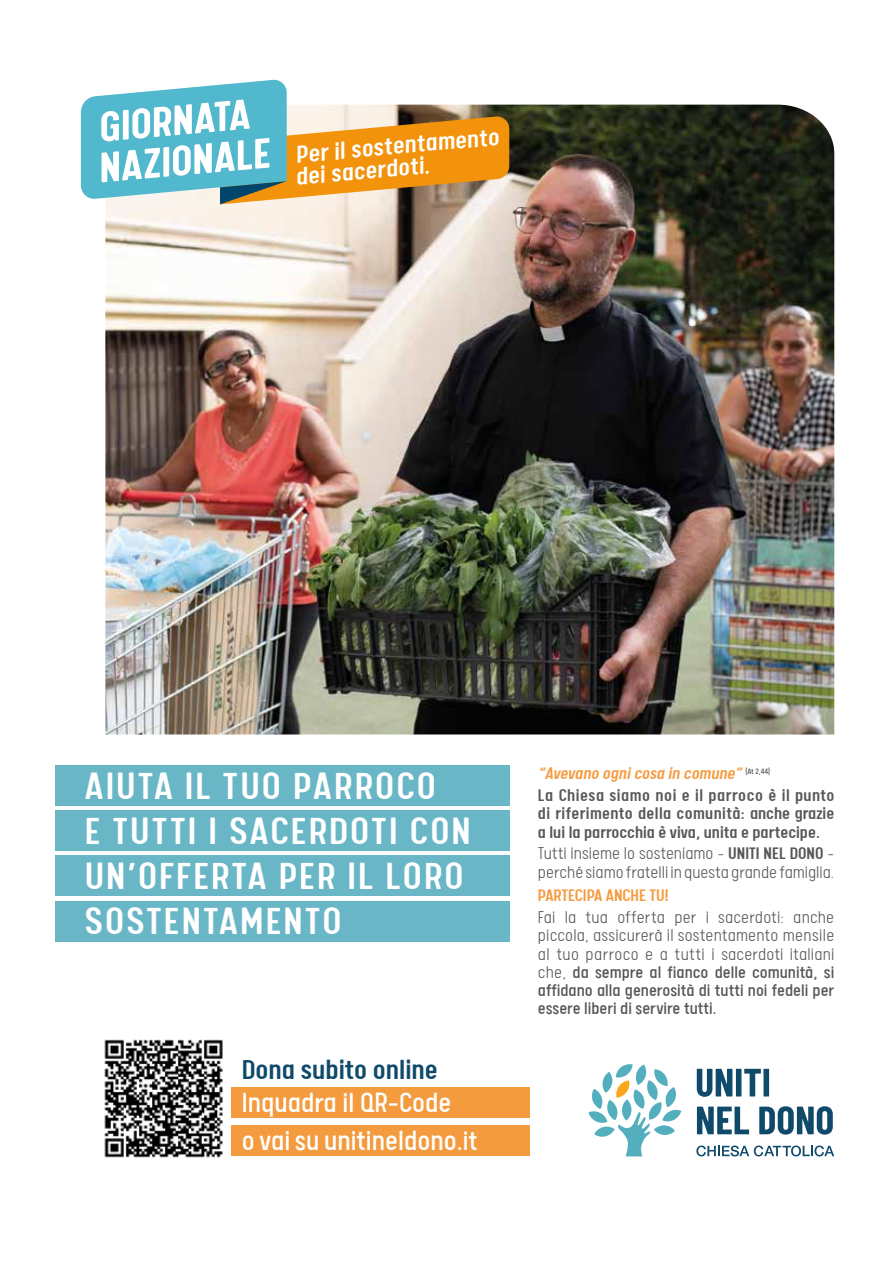
<style>
.page{position:relative;width:893px;height:1263px;background:#fff}
.page>*{position:absolute;margin:0;border:0;box-sizing:border-box;transform-origin:0 0}
.t1{font:700 47.7px/40.5px "Calps";color:#fff}
.t2{font:500 42.9px/45.2px "Calps";letter-spacing:.05em;color:#fff}
.t3{font:31.05px/38.1px "Calps";color:#fff}
.t4{font:500 31.05px "Calps";color:#104a6b}
.t5{font:500 27.75px/22.2px "Calps";color:#fff}
.t6{font:300 18.9px/18.3px "Calps";color:#575756}
.t7{font:500 18.9px/21.9px "Calps";letter-spacing:.015em;color:#575756}
.t8{font:500 18.9px "Calps";color:#f59b3f}
.s1{font-size:30.45px}
.s2{font-style:italic;color:#f59b3f}
.s3{font-weight:500}
.s4{font-weight:400}
</style>
<div class="page">
<img style="left:104px;top:1039px;width:137px;height:119px">
<img style="left:105px;top:105px;width:729px;height:629px">
<div style="left:55px;top:765px;width:454px;height:40px;background:#69b6c7"></div>
<div style="left:55px;top:810px;width:454px;height:40px;background:#69b6c7"></div>
<div style="left:55px;top:856px;width:454px;height:40px;background:#69b6c7"></div>
<div style="left:55px;top:901px;width:454px;height:40px;background:#69b6c7"></div>
<svg style="left:697px;top:1069px;width:72px;height:28px"></svg>
<svg style="left:697px;top:1106px;width:52px;height:28px"></svg>
<svg style="left:759px;top:1106px;width:74px;height:28px"></svg>
<svg style="left:589px;top:1064px;width:92px;height:92px"></svg>
<svg style="left:696px;top:1145px;width:138px;height:11px"></svg>
<div style="left:232px;top:1087px;width:298px;height:30px;background:#f59b3f"></div>
<div style="left:232px;top:1125px;width:298px;height:31px;background:#f59b3f"></div>
<svg style="left:81px;top:79px;width:428px;height:125px"></svg>
<h1 class="t1" style="left:93px;top:105px;width:174px;rotate:-5deg">GIORNATA<br>NAZIONALE</h1>
<h3 class="t5" style="left:293px;top:142px;width:208px;rotate:-5deg">Per il sostentamento dei sacerdoti.</h3>
<h2 class="t2" style="left:85px;top:761px;width:387px">AIUTA IL TUO PARROCO<br>E TUTTI I SACERDOTI CON<br>UN’OFFERTA PER IL LORO<br>SOSTENTAMENTO</h2>
<h3 class="t4" style="left:242px;top:1051px;width:197px">Dona subito online</h3>
<h3 class="t3" style="left:242px;top:1082px;width:237px">Inquadra il QR-Code<br>o vai su unitineldono.<span class="s1">it</span></h3>
<p class="t7" style="left:538px;top:762px;width:298px"><span class="s2">“Avevano ognicosa in comune”</span> <sup>(</sup> <sup>At</sup> <sup>2</sup> <sup>,</sup> <sup>4</sup> <sup>4</sup> <sup>)<br></sup>La Chiesa siamo noi e il parroco è il punto</p>
<p class="t7" style="left:538px;top:803px;width:298px;line-height:18.3px">di riferimento della comunità: anche grazie a lui la parrocchia è viva, unita e partecipe.</p>
<p class="t6" style="left:538px;top:844px;width:298px">Tutti insieme lo sosteniamo - <span class="s3">UNITI NEL DONO</span> – perché siamo fratelli in questa grande famiglia.</p>
<p class="t8" style="left:538px;top:884px;width:132px">PARTECIPA ANCHE TU!</p>
<p class="t6" style="left:538px;top:907px;width:298px;text-align:justify">Fai la tua offerta per i sacerdoti: anche piccola, assicurerà il sostentamento mensile al tuo parroco e a tutti i sacerdoti italiani che, <span class="s4">da sempre al fianco delle comunità, si affidano alla generosità di tutti noi fedeli per essere liberi di servire tutti.</span></p>
</div>
